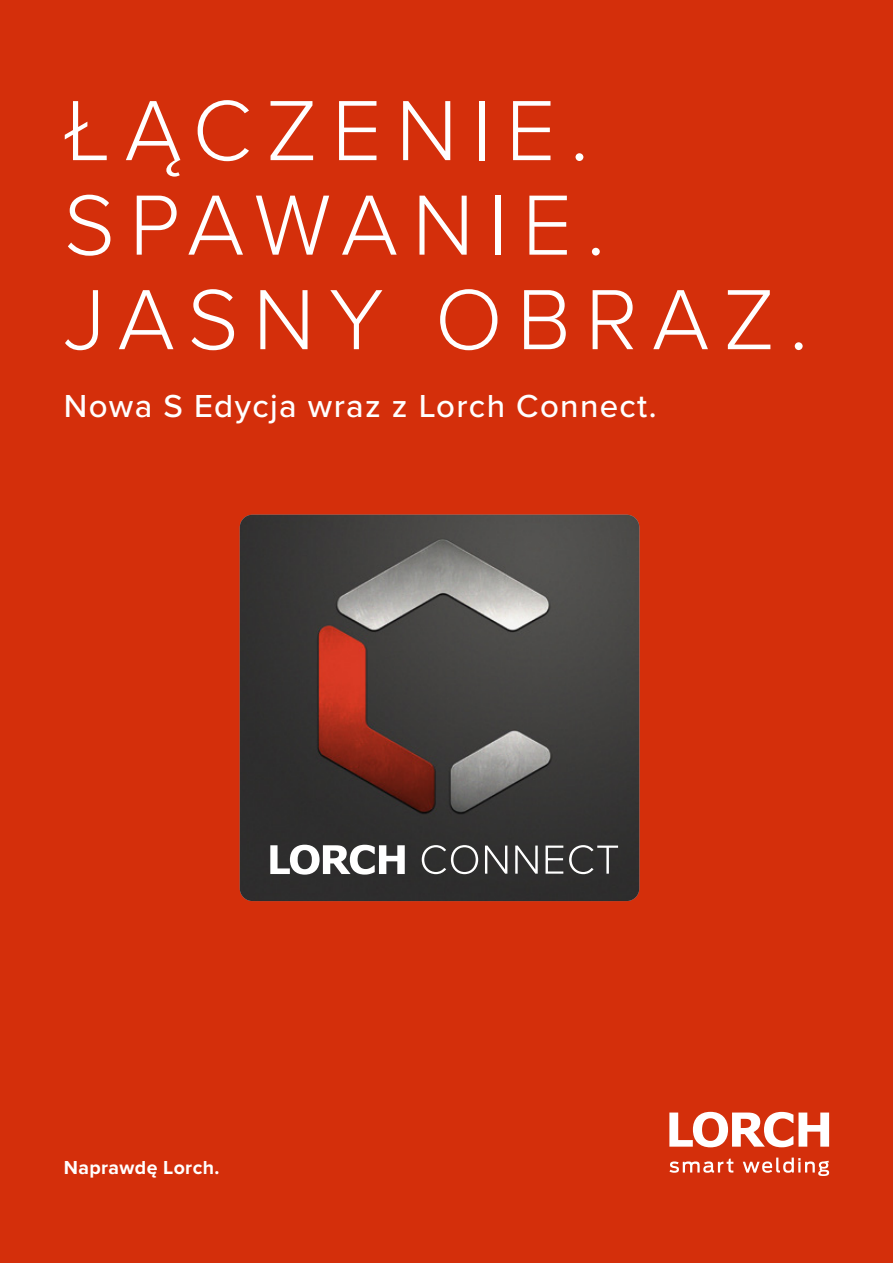
<style>
.page{position:relative;width:893px;height:1263px;background:#d42f0b}
.page>*{position:absolute;margin:0;border:0;box-sizing:border-box;transform-origin:0 0}
.t1{font:300 88.5px/94.5px "Proxima Nova";letter-spacing:.16em;color:#fff}
.t2{font:500 33px "Proxima Nova";letter-spacing:.04em;color:#fff}
.t3{font:700 19.5px "Proxima Nova";letter-spacing:.02em;color:#fff}
</style>
<div class="page">
<svg style="left:669px;top:1112px;width:160px;height:35px"></svg>
<svg style="left:669px;top:1157px;width:160px;height:19px"></svg>
<img style="left:240px;top:515px;width:399px;height:386px">
<svg style="left:270px;top:845px;width:135px;height:30px;background:#9c9c9c"></svg>
<svg style="left:422px;top:845px;width:196px;height:29px;background:#5a5959"></svg>
<p class="t1" style="left:64px;top:79px;width:746px">ŁĄCZENIE.<br>SPAWANIE.<br>JASNY OBRAZ.</p>
<p class="t2" style="left:64px;top:381px;width:594px">Nowa S Edycja wraz z Lorch Connect.</p>
<p class="t3" style="left:64px;top:1153px;width:157px">Naprawdę Lorch.</p>
</div>
